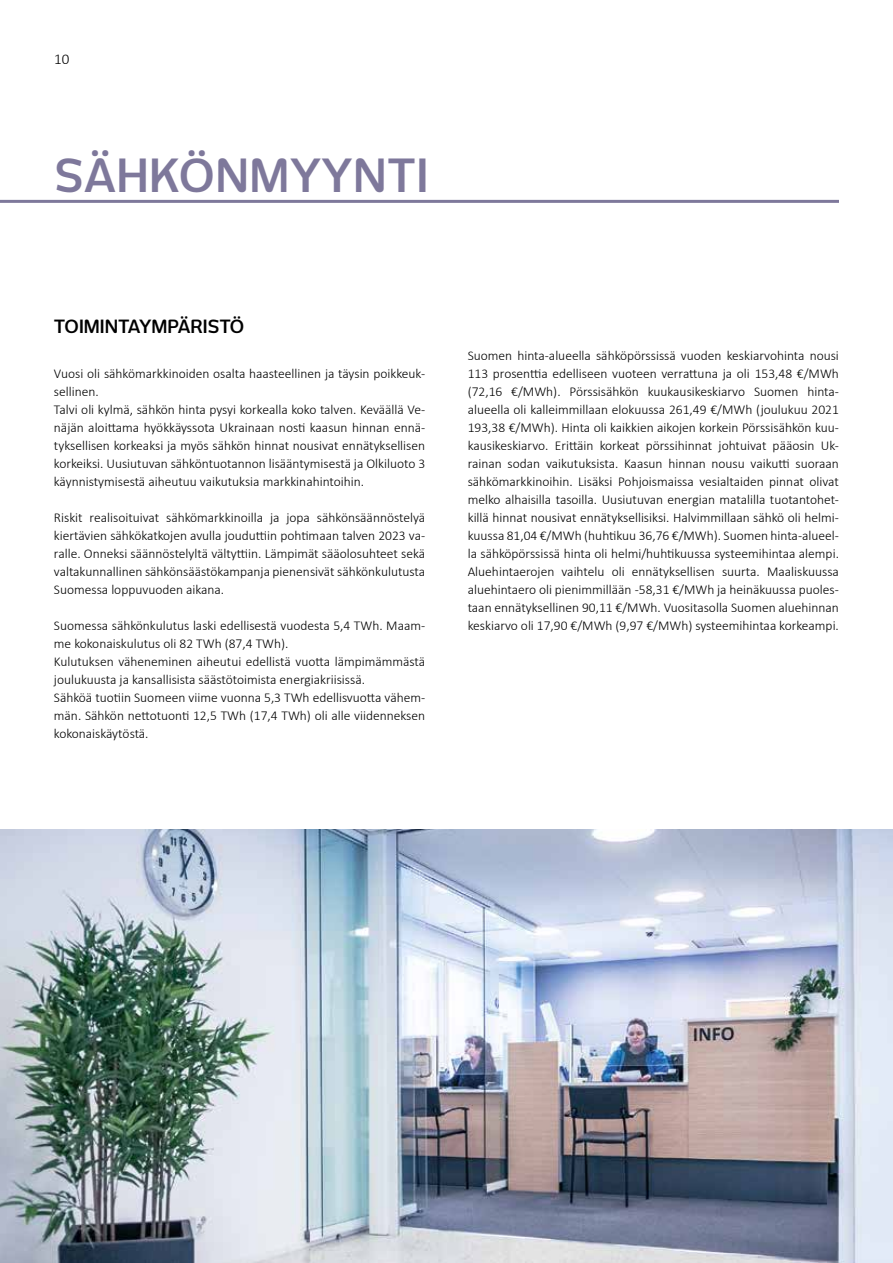
<style>
.page{position:relative;width:893px;height:1263px;background:#fff}
.page>*{position:absolute;margin:0;border:0;box-sizing:border-box;transform-origin:0 0}
.t1{font:600 45px "New June";letter-spacing:.01em;color:#7e789b}
.t2{font:600 18px "New June";color:#000}
.t3{font:300 15px "Calibri";color:#000}
.t4{font:300 13.5px/18px "Calibri";color:#000}
</style>
<div class="page">
<hr style="left:0;top:200px;width:839px;height:3px;background:#7e789b">
<img style="left:0;top:829px;width:893px;height:434px">
<p class="t3" style="left:54px;top:50px;width:17px">10</p>
<h1 class="t1" style="left:54px;top:150px;width:376px">SÄHKÖNMYYNTI</h1>
<h2 class="t2" style="left:54px;top:316px;width:192px">TOIMINTAYMPÄRISTÖ</h2>
<p class="t4" style="left:54px;top:364px;width:373px">Vuosi oli sähkömarkkinoiden osalta haasteellinen ja täysin poikkeuk&shy;sellinen.<br>Talvi oli kylmä, sähkön hinta pysyi korkealla koko talven. Keväällä Ve&shy;näjän aloittama hyökkäyssota Ukrainaan nosti kaasun hinnan ennä&shy;tyksellisen korkeaksi ja myös sähkön hinnat nousivat ennätyksellisen korkeiksi. Uusiutuvan sähköntuotannon lisääntymisestä ja Olkiluoto 3 käynnistymisestä aiheutuu vaikutuksia markkinahintoihin.</p>
<p class="t4" style="left:54px;top:508px;width:373px;text-align:justify">Riskit realisoituivat sähkömarkkinoilla ja jopa sähkönsäännöstelyä kiertävien sähkökatkojen avulla jouduttiin pohtimaan talven 2023 va&shy;ralle. Onneksi säännöstelyltä vältyttiin. Lämpimät sääolosuhteet sekä valtakunnallinen sähkönsäästökampanja pienensivät sähkönkulutusta Suomessa loppuvuoden aikana.</p>
<p class="t4" style="left:54px;top:616px;width:373px">Suomessa sähkönkulutus laski edellisestä vuodesta 5,4 TWh. Maam&shy;me kokonaiskulutus oli 82 TWh (87,4 TWh).<br>Kulutuksen väheneminen aiheutui edellistä vuotta lämpimämmästä joulukuusta ja kansallisista säästötoimista energiakriisissä.<br>Sähköä tuotiin Suomeen viime vuonna 5,3 TWh edellisvuotta vähem&shy;män. Sähkön nettotuonti 12,5 TWh (17,4 TWh) oli alle viidenneksen kokonaiskäytöstä.</p>
<p class="t4" style="left:468px;top:346px;width:373px;text-align:justify">Suomen hinta-alueella sähköpörssissä vuoden keskiarvohinta nousi 113 prosenttia edelliseen vuoteen verrattuna ja oli 153,48 €/MWh (72,16 €/MWh). Pörssisähkön kuukausikeskiarvo Suomen hinta&shy;alueella oli kalleimmillaan elokuussa 261,49 €/MWh (joulukuu 2021<br>193,38 €/MWh). Hinta oli kaikkien aikojen korkein Pörssisähkön kuu&shy;kausikeskiarvo. Erittäin korkeat pörssihinnat johtuivat pääosin Uk&shy;rainan sodan vaikutuksista. Kaasun hinnan nousu vaikutti suoraan sähkömarkkinoihin. Lisäksi Pohjoismaissa vesialtaiden pinnat olivat melko alhaisilla tasoilla. Uusiutuvan energian matalilla tuotantohet&shy;killä hinnat nousivat ennätyksellisiksi. Halvimmillaan sähkö oli helmi&shy;kuussa 81,04 €/MWh (huhtikuu 36,76 €/MWh). Suomen hinta-alueel&shy;la sähköpörssissä hinta oli helmi/huhtikuussa systeemihintaa alempi.<br>Aluehintaerojen vaihtelu oli ennätyksellisen suurta. Maaliskuussa aluehintaero oli pienimmillään -58,31 €/MWh ja heinäkuussa puoles&shy;taan ennätyksellinen 90,11 €/MWh. Vuositasolla Suomen aluehinnan keskiarvo oli 17,90 €/MWh (9,97 €/MWh) systeemihintaa korkeampi.</p>
</div>
